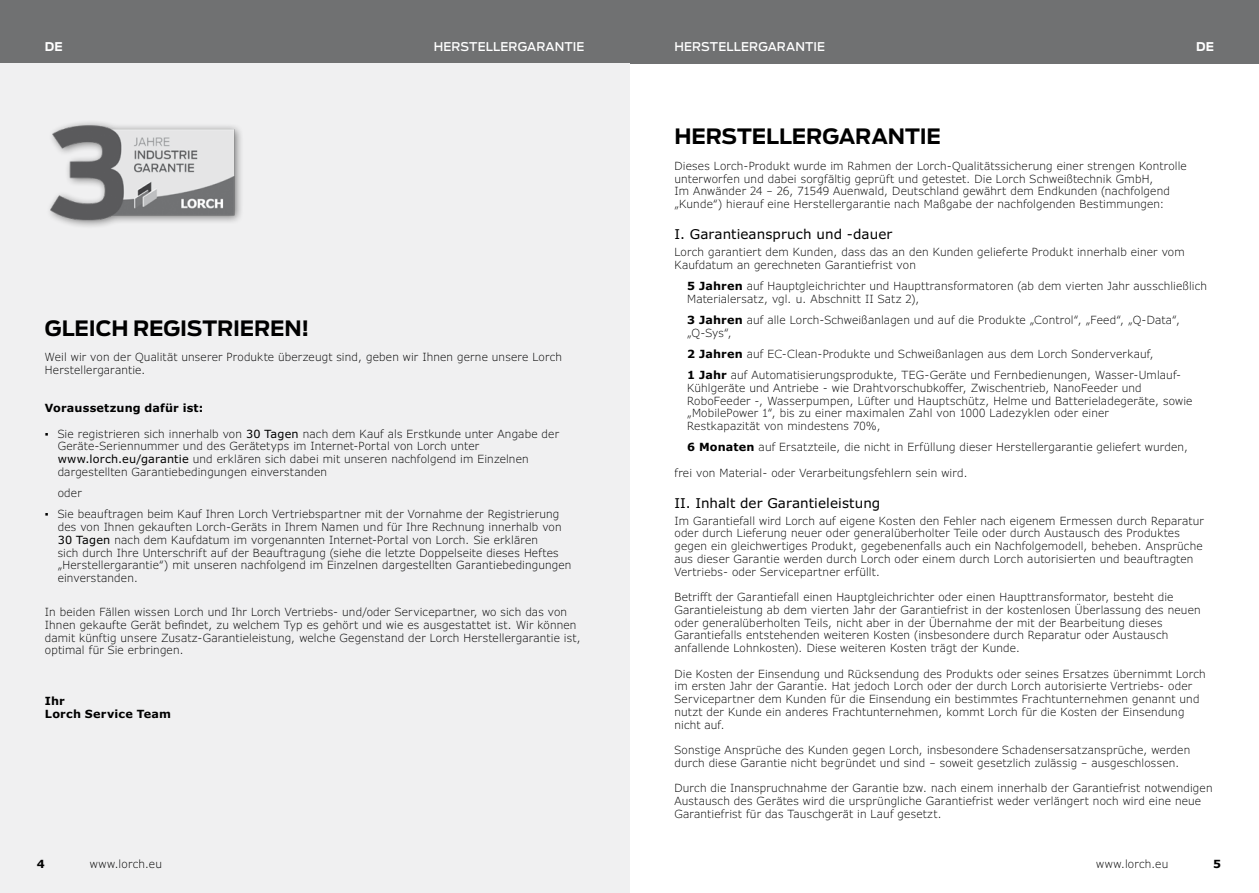
<style>
.page{position:relative;width:1259px;height:893px;background:#fff}
.page>*{position:absolute;margin:0;border:0;box-sizing:border-box;transform-origin:0 0}
.t1{font:700 21px "Antenna";letter-spacing:-.005em;color:#000}
.t2{font:13.5px "Verdana Pro";letter-spacing:.005em;color:#000}
.t3{font:500 12px "Antenna";letter-spacing:.01em;color:#fff}
.t4{font:700 12px "Antenna";color:#fff}
.t5{font:300 11.25px/12.8px "Verdana Pro";letter-spacing:.015em;color:#000}
.t6{font:700 11.25px/12.8px "Verdana Pro";letter-spacing:.015em;color:#000}
.s1{font-weight:400}
.s2{font-weight:700}
</style>
<div class="page">
<div style="left:0;top:0;width:1259px;height:64px;background:#707172"></div>
<div style="left:0;top:64px;width:629px;height:829px;background:#f0f0f1"></div>
<img style="left:49px;top:122px;width:192px;height:105px">
<p class="t4" style="left:45px;top:38px;width:19px">DE</p>
<p class="t3" style="left:434px;top:38px;width:152px">HERSTELLERGARANTIE</p>
<p class="t3" style="left:674px;top:38px;width:152px">HERSTELLERGARANTIE</p>
<p class="t4" style="left:1196px;top:38px;width:19px">DE</p>
<h1 class="t1" style="left:45px;top:312px;width:266px">GLEICH REGISTRIEREN!</h1>
<p class="t5" style="left:45px;top:351px;width:518px">Weil wir von der Qualität unserer Produkte überzeugt sind, geben wir Ihnen gerne unsere Lorch<br>Herstellergarantie.</p>
<p class="t6" style="left:45px;top:402px;width:160px">Voraussetzung dafür ist:</p>
<p class="t5" style="left:58px;top:427px;width:503px;text-indent:-13px">▪ Sie registrieren sich innerhalb von <span class="s1">30 Tagen</span> nach dem Kauf als Erstkunde unter Angabe der Geräte-Seriennummer und des Gerätetyps im Internet-Portal von Lorch unter <span class="s1">www.lorch.eu/garantie</span> und erklären sich dabei mit unseren nachfolgend im Einzelnen dargestellten Garantiebedingungen einverstanden</p>
<p class="t5" style="left:58px;top:487px;width:26px">oder</p>
<p class="t5" style="left:58px;top:508px;width:515px;text-indent:-13px">▪ Sie beauftragen beim Kauf Ihren Lorch Vertriebspartner mit der Vornahme der Registrierung des von Ihnen gekauften Lorch-Geräts in Ihrem Namen und für Ihre Rechnung innerhalb von <span class="s1">30 Tagen</span> nach dem Kaufdatum im vorgenannten Internet-Portal von Lorch. Sie erklären<br>sich durch Ihre Unterschrift auf der Beauftragung (siehe die letzte Doppelseite dieses Heftes „Herstellergarantie“) mit unseren nachfolgend im Einzelnen dargestellten Garantiebedingungen einverstanden.</p>
<p class="t5" style="left:45px;top:606px;width:537px">In beiden Fällen wissen Lorch und Ihr Lorch Vertriebs- und/oder Servicepartner, wo sich das von Ihnen gekaufte Gerät befindet, zu welchem Typ es gehört und wie es ausgestattet ist. Wir können damit künftig unsere Zusatz-Garantieleistung, welche Gegenstand der Lorch Herstellergarantie ist, optimal für Sie erbringen.</p>
<p class="t6" style="left:45px;top:695px;width:127px">Ihr<br>Lorch Service Team</p>
<h1 class="t1" style="left:674px;top:121px;width:268px">HERSTELLERGARANTIE</h1>
<p class="t5" style="left:674px;top:160px;width:514px">Dieses Lorch-Produkt wurde im Rahmen der Lorch-Qualitätssicherung einer strengen Kontrolle unterworfen und dabei sorgfältig geprüft und getestet. Die Lorch Schweißtechnik GmbH,<br>Im Anwänder 24 – 26, 71549 Auenwald, Deutschland gewährt dem Endkunden (nachfolgend „Kunde“) hierauf eine Herstellergarantie nach Maßgabe der nachfolgenden Bestimmungen:</p>
<p class="t2" style="left:674px;top:225px;width:219px">I. Garantieanspruch und -dauer</p>
<p class="t5" style="left:674px;top:246px;width:512px">Lorch garantiert dem Kunden, dass das an den Kunden gelieferte Produkt innerhalb einer vom<br>Kaufdatum an gerechneten Garantiefrist von</p>
<p class="t5" style="left:687px;top:280px;width:521px"><span class="s2">5 Jahren</span> auf Hauptgleichrichter und Haupttransformatoren (ab dem vierten Jahr ausschließlich<br>Materialersatz, vgl. u. Abschnitt II Satz 2),</p>
<p class="t5" style="left:687px;top:314px;width:494px"><span class="s2">3 Jahren</span> auf alle Lorch-Schweißanlagen und auf die Produkte „Control“, „Feed“, „Q-Data“, „Q-Sys“,</p>
<p class="t5" style="left:687px;top:343px;width:495px;line-height:21.3px"><span class="s2">2 Jahren</span> auf EC-Clean-Produkte und Schweißanlagen aus dem Lorch Sonderverkauf,<br><span class="s2">1 Jahr</span> auf Automatisierungsprodukte, TEG-Geräte und Fernbedienungen, Wasser-Umlauf-</p>
<p class="t5" style="left:687px;top:382px;width:507px">Kühlgeräte und Antriebe - wie Drahtvorschubkoffer, Zwischentrieb, NanoFeeder und RoboFeeder -, Wasserpumpen, Lüfter und Hauptschütz, Helme und Batterieladegeräte, sowie „MobilePower 1“, bis zu einer maximalen Zahl von 1000 Ladezyklen oder einer<br>Restkapazität von mindestens 70%,</p>
<p class="t5" style="left:687px;top:441px;width:502px"><span class="s2">6 Monaten</span> auf Ersatzteile, die nicht in Erfüllung dieser Herstellergarantie geliefert wurden,</p>
<p class="t5" style="left:674px;top:467px;width:295px">frei von Material- oder Verarbeitungsfehlern sein wird.</p>
<p class="t2" style="left:674px;top:494px;width:207px">II. Inhalt der Garantieleistung</p>
<p class="t5" style="left:674px;top:514px;width:531px">Im Garantiefall wird Lorch auf eigene Kosten den Fehler nach eigenem Ermessen durch Reparatur oder durch Lieferung neuer oder generalüberholter Teile oder durch Austausch des Produktes gegen ein gleichwertiges Produkt, gegebenenfalls auch ein Nachfolgemodell, beheben. Ansprüche aus dieser Garantie werden durch Lorch oder einem durch Lorch autorisierten und beauftragten Vertriebs- oder Servicepartner erfüllt.</p>
<p class="t5" style="left:674px;top:591px;width:528px">Betrifft der Garantiefall einen Hauptgleichrichter oder einen Haupttransformator, besteht die Garantieleistung ab dem vierten Jahr der Garantiefrist in der kostenlosen Überlassung des neuen oder generalüberholten Teils, nicht aber in der Übernahme der mit der Bearbeitung dieses Garantiefalls entstehenden weiteren Kosten (insbesondere durch Reparatur oder Austausch anfallende Lohnkosten). Diese weiteren Kosten trägt der Kunde.</p>
<p class="t5" style="left:674px;top:667px;width:533px">Die Kosten der Einsendung und Rücksendung des Produkts oder seines Ersatzes übernimmt Lorch im ersten Jahr der Garantie. Hat jedoch Lorch oder der durch Lorch autorisierte Vertriebs- oder Servicepartner dem Kunden für die Einsendung ein bestimmtes Frachtunternehmen genannt und nutzt der Kunde ein anderes Frachtunternehmen, kommt Lorch für die Kosten der Einsendung nicht auf.</p>
<p class="t5" style="left:674px;top:744px;width:517px">Sonstige Ansprüche des Kunden gegen Lorch, insbesondere Schadensersatzansprüche, werden durch diese Garantie nicht begründet und sind – soweit gesetzlich zulässig – ausgeschlossen.</p>
<p class="t5" style="left:674px;top:782px;width:539px">Durch die Inanspruchnahme der Garantie bzw. nach einem innerhalb der Garantiefrist notwendigen<br>Austausch des Gerätes wird die ursprüngliche Garantiefrist weder verlängert noch wird eine neue<br>Garantiefrist für das Tauschgerät in Lauf gesetzt.</p>
<p class="t6" style="left:37px;top:857px;width:9px">4</p>
<p class="t5" style="left:90px;top:858px;width:73px">www.lorch.eu</p>
<p class="t5" style="left:1096px;top:858px;width:73px">www.lorch.eu</p>
<p class="t6" style="left:1213px;top:857px;width:9px">5</p>
</div>
